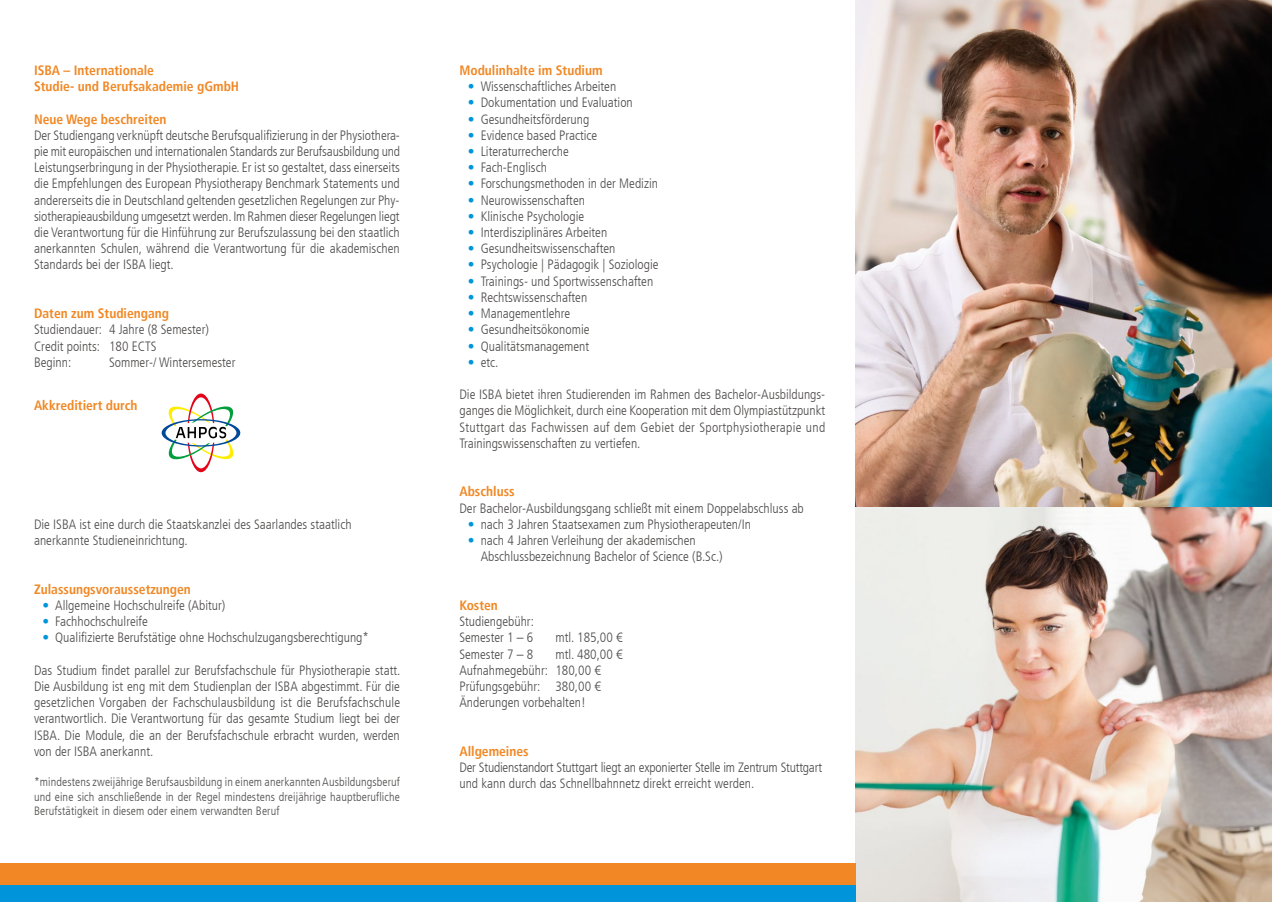
<style>
.page{position:relative;width:1272px;height:902px;background:#fff}
.page>*{position:absolute;margin:0;border:0;box-sizing:border-box;transform-origin:0 0}
.t1{font:300 condensed 13.5px/16.2px "Frutiger LT";color:#504e4d}
.t2{font:13.5px/16.2px "KBW S Condensed Bold";color:#f18825}
.t3{font:700 condensed 13.5px "Frutiger LT";color:#f18825}
.t4{font:300 condensed 12px/14.4px "Frutiger LT";letter-spacing:.01em;color:#504e4d;text-align:justify}
.s1{color:#0095db}
</style>
<div class="page">
<img style="left:855px;top:0;width:416px;height:901px">
<div style="left:0;top:884px;width:855px;height:17px;background:#0095db"></div>
<div style="left:0;top:863px;width:855px;height:21px;background:#f18825"></div>
<svg style="left:162px;top:393px;width:78px;height:79px"></svg>
<p class="t2" style="left:34px;top:62px;width:207px">ISBA – Internationale<br>Studie- und Berufsakademie gGmbH</p>
<p class="t2" style="left:34px;top:111px;width:134px">Neue Wege beschreiten</p>
<p class="t1" style="left:34px;top:127px;width:368px;text-align:justify">Der Studiengang verknüpft deutsche Berufsqualifizierung in der Physiothera&shy;pie mit europäischen und internationalen Standards zur Berufsausbildung und Leistungserbringung in der Physiotherapie. Er ist so gestaltet, dass einerseits die Empfehlungen des European Physiotherapy Benchmark Statements und andererseits die in Deutschland geltenden gesetzlichen Regelungen zur Phy&shy;siotherapieausbildung umgesetzt werden. Im Rahmen dieser Regelungen liegt die Verantwortung für die Hinführung zur Berufszulassung bei den staatlich anerkannten Schulen, während die Verantwortung für die akademischen Standards bei der ISBA liegt.</p>
<p class="t2" style="left:34px;top:305px;width:137px">Daten zum Studiengang</p>
<p class="t1" style="left:34px;top:322px;width:176px">Studiendauer: 4 Jahre (8 Semester)<br>Credit points: 180 ECTS<br>Beginn:</p>
<p class="t1" style="left:109px;top:354px;width:128px">Sommer-/ Wintersemester</p>
<p class="t3" style="left:34px;top:397px;width:105px">Akkreditiert durch</p>
<p class="t1" style="left:34px;top:516px;width:319px">Die ISBA ist eine durch die Staatskanzlei des Saarlandes staatlich anerkannte Studieneinrichtung.</p>
<p class="t2" style="left:34px;top:581px;width:158px">Zulassungsvoraussetzungen</p>
<p class="t1" style="left:43px;top:597px;width:184px"><span class="s1">•</span> Allgemeine Hochschulreife (Abitur)</p>
<p class="t1" style="left:43px;top:613px;width:107px"><span class="s1">•</span> Fachhochschulreife</p>
<p class="t1" style="left:43px;top:629px;width:328px"><span class="s1">•</span> Qualifizierte Berufstätige ohne Hochschulzugangsberechtigung*</p>
<p class="t1" style="left:34px;top:662px;width:368px;text-align:justify">Das Studium findet parallel zur Berufsfachschule für Physiotherapie statt.<br>Die Ausbildung ist eng mit dem Studienplan der ISBA abgestimmt. Für die gesetzlichen Vorgaben der Fachschulausbildung ist die Berufsfachschule verantwortlich. Die Verantwortung für das gesamte Studium liegt bei der ISBA. Die Module, die an der Berufsfachschule erbracht wurden, werden von der ISBA anerkannt.</p>
<p class="t4" style="left:34px;top:775px;width:367px">*mindestens zweijährige Berufsausbildung in einem anerkannten Ausbildungsberuf und eine sich anschließende in der Regel mindestens dreijährige hauptberufliche Berufstätigkeit in diesem oder einem verwandten Beruf</p>
<p class="t2" style="left:459px;top:62px;width:145px">Modulinhalte im Studium</p>
<p class="t1" style="left:468px;top:79px;width:150px"><span class="s1">•</span> Wissenschaftliches Arbeiten</p>
<p class="t1" style="left:468px;top:95px;width:166px"><span class="s1">•</span> Dokumentation und Evaluation</p>
<p class="t1" style="left:468px;top:111px;width:123px"><span class="s1">•</span> Gesundheitsförderung</p>
<p class="t1" style="left:468px;top:127px;width:131px"><span class="s1">•</span> Evidence based Practice</p>
<p class="t1" style="left:468px;top:143px;width:102px"><span class="s1">•</span> Literaturrecherche</p>
<p class="t1" style="left:468px;top:160px;width:80px"><span class="s1">•</span> Fach-Englisch</p>
<p class="t1" style="left:468px;top:176px;width:192px"><span class="s1">•</span> Forschungsmethoden in der Medizin</p>
<p class="t1" style="left:468px;top:192px;width:119px"><span class="s1">•</span> Neurowissenschaften</p>
<p class="t1" style="left:468px;top:208px;width:118px"><span class="s1">•</span> Klinische Psychologie</p>
<p class="t1" style="left:468px;top:224px;width:141px"><span class="s1">•</span> Interdisziplinäres Arbeiten</p>
<p class="t1" style="left:468px;top:241px;width:149px"><span class="s1">•</span> Gesundheitswissenschaften</p>
<p class="t1" style="left:468px;top:257px;width:192px"><span class="s1">•</span> Psychologie | Pädagogik | Soziologie</p>
<p class="t1" style="left:468px;top:273px;width:187px"><span class="s1">•</span> Trainings- und Sportwissenschaften</p>
<p class="t1" style="left:468px;top:289px;width:121px"><span class="s1">•</span> Rechtswissenschaften</p>
<p class="t1" style="left:468px;top:305px;width:104px"><span class="s1">•</span> Managementlehre</p>
<p class="t1" style="left:468px;top:322px;width:123px"><span class="s1">•</span> Gesundheitsökonomie</p>
<p class="t1" style="left:468px;top:338px;width:123px"><span class="s1">•</span> Qualitätsmanagement</p>
<p class="t1" style="left:468px;top:354px;width:32px"><span class="s1">•</span> etc.</p>
<p class="t1" style="left:459px;top:386px;width:367px;text-align:justify">Die ISBA bietet ihren Studierenden im Rahmen des Bachelor-Ausbildungs&shy;ganges die Möglichkeit, durch eine Kooperation mit dem Olympiastützpunkt Stuttgart das Fachwissen auf dem Gebiet der Sportphysiotherapie und Trainingswissenschaften zu vertiefen.</p>
<p class="t2" style="left:459px;top:483px;width:57px">Abschluss</p>
<p class="t1" style="left:459px;top:500px;width:346px">Der Bachelor-Ausbildungsgang schließt mit einem Doppelabschluss ab</p>
<p class="t1" style="left:468px;top:516px;width:284px"><span class="s1">•</span> nach 3 Jahren Staatsexamen zum Physiotherapeuten/In</p>
<p class="t1" style="left:480px;top:532px;width:243px;text-indent:-13px"><span class="s1">•</span> nach 4 Jahren Verleihung der akademischen<br>Abschlussbezeichnung Bachelor of Science (B.Sc.)</p>
<p class="t2" style="left:459px;top:597px;width:40px">Kosten</p>
<p class="t1" style="left:459px;top:613px;width:76px">Studiengebühr:<br>Semester 1 – 6</p>
<p class="t1" style="left:555px;top:629px;width:69px">mtl. 185,00 €</p>
<p class="t1" style="left:459px;top:646px;width:165px;text-indent:96px">mtl. 480,00 €<br>Aufnahmegebühr: 180,00 €<br>Prüfungsgebühr: 380,00 €<br>Änderungen vorbehalten!</p>
<p class="t2" style="left:459px;top:743px;width:71px">Allgemeines</p>
<p class="t1" style="left:459px;top:759px;width:364px">Der Studienstandort Stuttgart liegt an exponierter Stelle im Zentrum Stuttgart und kann durch das Schnellbahnnetz direkt erreicht werden.</p>
<p class="t1" style="left:459px;top:646px;width:75px">Semester 7 – 8</p>
</div>
